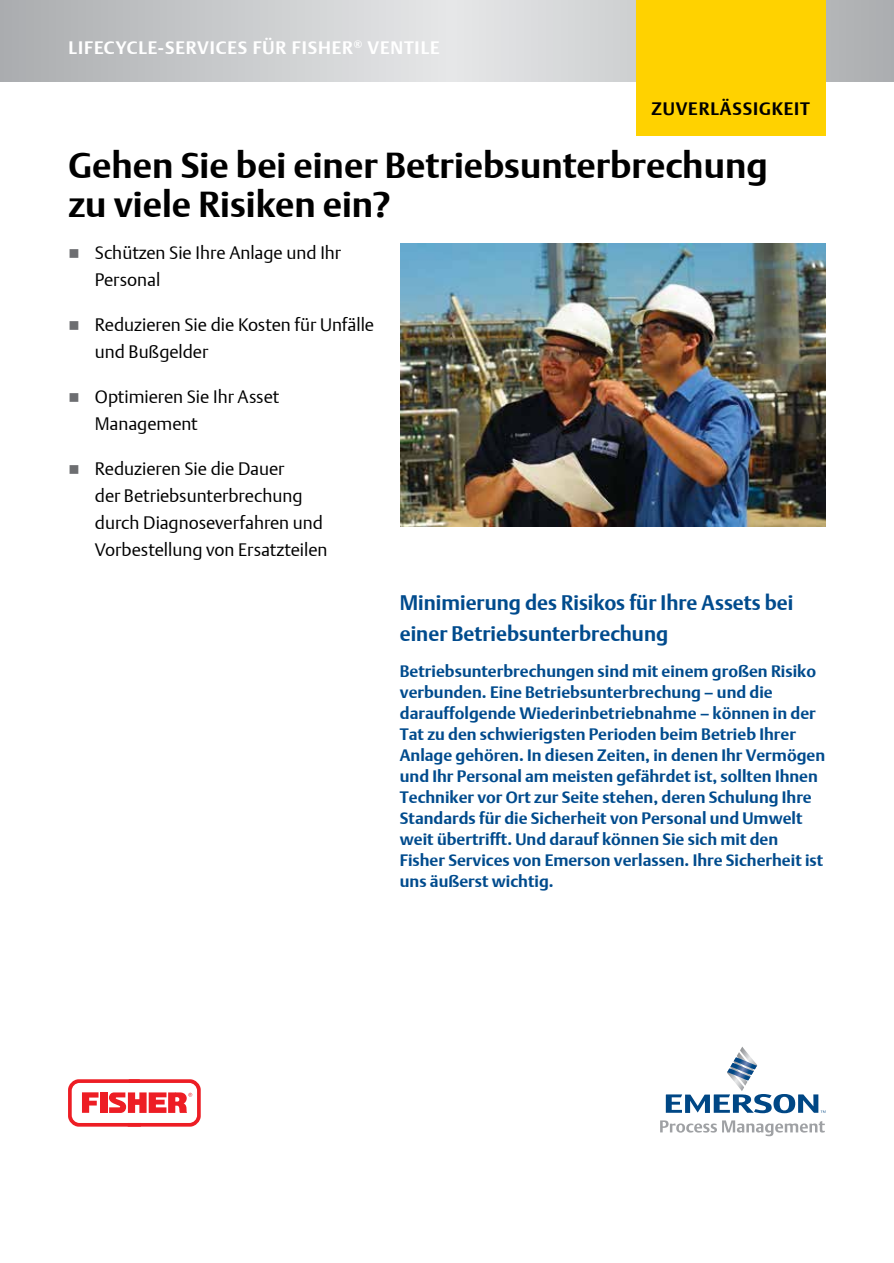
<style>
.page{position:relative;width:894px;height:1263px;background:#fff}
.page>*{position:absolute;margin:0;border:0;box-sizing:border-box;transform-origin:0 0}
.t1{font:700 36px/39px "DTL Argo T";color:#000}
.t2{font:700 21px/30px "DTL Argo T";color:#004b8d}
.t3{font:18px/27px "DTL Argo T Light";color:#000}
.t4{font:700 18px "DTL Argo T";letter-spacing:.05em;color:#fff}
.t5{font:700 18px "DTL Argo T";letter-spacing:.05em;color:#000}
.t6{font:700 16.5px/21px "DTL Argo T";color:#004b8d}
.s1{color:#6d6e71}
</style>
<div class="page">
<svg style="left:665px;top:1046px;width:160px;height:67px"></svg>
<svg style="left:660px;top:1120px;width:164px;height:16px"></svg>
<svg style="left:68px;top:1079px;width:133px;height:47px"></svg>
<img style="left:400px;top:243px;width:425px;height:283px">
<svg style="left:0;top:0;width:893px;height:81px;background:#cacccd"></svg>
<div style="left:636px;top:0;width:189px;height:135px;background:#ffd200"></div>
<p class="t4" style="left:69px;top:37px;width:372px">LIFECYCLE-SERVICES FÜR FISHER<sup>®</sup> VENTILE</p>
<p class="t5" style="left:651px;top:98px;width:160px">ZUVERLÄSSIGKEIT</p>
<h1 class="t1" style="left:69px;top:146px;width:700px">Gehen Sie bei einer Betriebsunterbrechung zu viele Risiken ein?</h1>
<p class="t3" style="left:95px;top:239px;width:248px;text-indent:-26px"><span class="s1">■</span> Schützen Sie Ihre Anlage und Ihr<br>Personal</p>
<p class="t3" style="left:95px;top:311px;width:281px;text-indent:-26px"><span class="s1">■</span> Reduzieren Sie die Kosten für Unfälle und Bußgelder</p>
<p class="t3" style="left:95px;top:383px;width:186px;text-indent:-26px"><span class="s1">■</span> Optimieren Sie Ihr Asset<br>Management</p>
<p class="t3" style="left:95px;top:455px;width:234px;text-indent:-26px"><span class="s1">■</span> Reduzieren Sie die Dauer<br>der Betriebsunterbrechung durch Diagnoseverfahren und<br>Vorbestellung von Ersatzteilen</p>
<p class="t2" style="left:400px;top:588px;width:395px">Minimierung des Risikos für Ihre Assets bei einer Betriebsunterbrechung</p>
<p class="t6" style="left:400px;top:660px;width:426px">Betriebsunterbrechungen sind mit einem großen Risiko verbunden. Eine Betriebsunterbrechung – und die darauffolgende Wiederinbetriebnahme – können in der Tat zu den schwierigsten Perioden beim Betrieb Ihrer Anlage gehören. In diesen Zeiten, in denen Ihr Vermögen und Ihr Personal am meisten gefährdet ist, sollten Ihnen Techniker vor Ort zur Seite stehen, deren Schulung Ihre Standards für die Sicherheit von Personal und Umwelt weit übertrifft. Und darauf können Sie sich mit den Fisher Services von Emerson verlassen. Ihre Sicherheit ist uns äußerst wichtig.</p>
</div>
